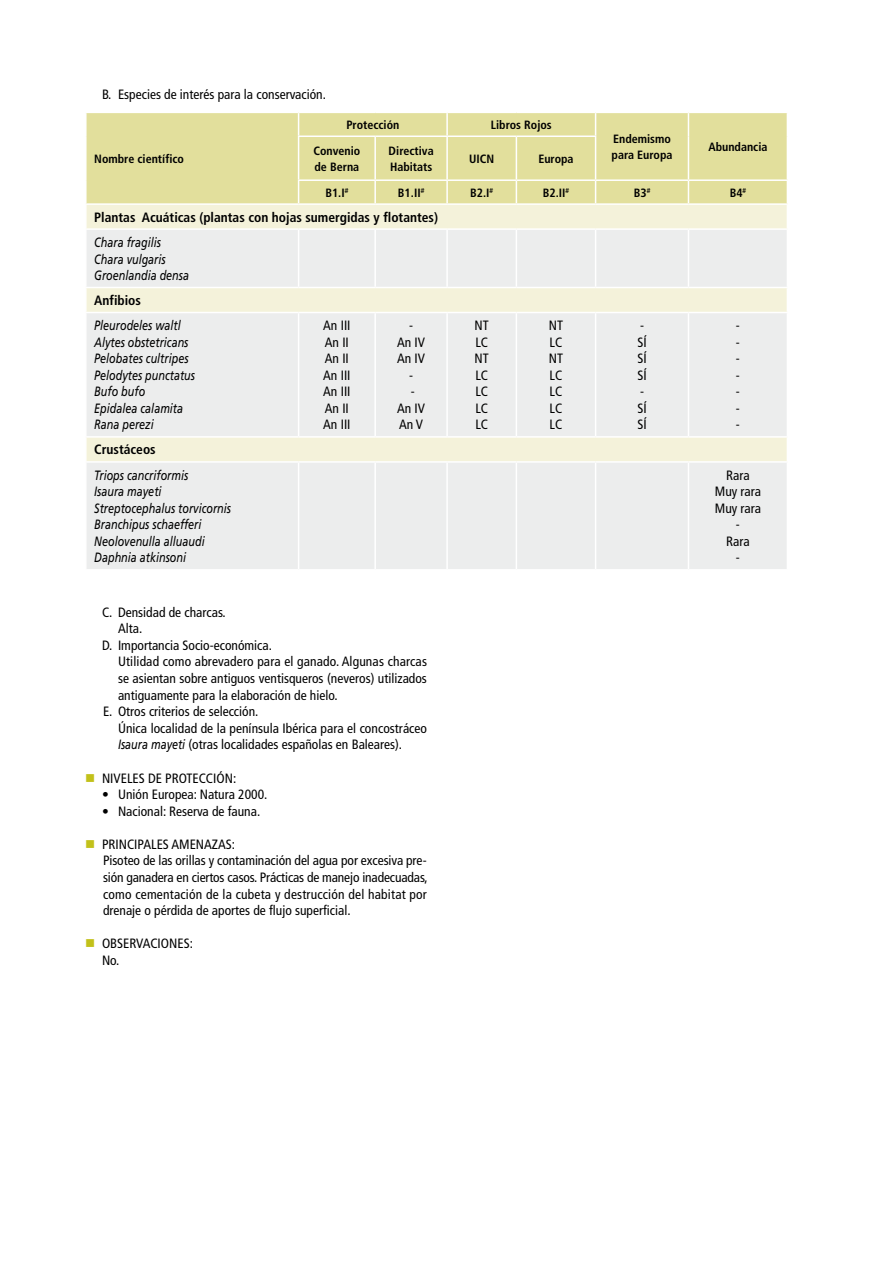
<style>
.page{position:relative;width:893px;height:1263px;background:#fff}
.page>*{position:absolute;margin:0;border:0;box-sizing:border-box;transform-origin:0 0}
.t1{font:condensed 13.5px/16.5px "Frutiger";color:#000}
.t2{font:italic 13.5px/16.5px "Frutiger";color:#000;scale:.8 1}
.t3{font:700 condensed 13.5px "Frutiger";color:#000}
.t4{font:700 condensed 12px/16.5px "Frutiger";color:#000}
.s1{font-style:italic;font-stretch:normal}
.s2{color:#c2c11a}
</style>
<div class="page">
<div style="left:87px;top:113px;width:700px;height:90px;background:#e2df9c"></div>
<div style="left:87px;top:205px;width:700px;height:23px;background:#f4f2da"></div>
<svg style="left:87px;top:230px;width:700px;height:339px;background:#ededea"></svg>
<svg style="left:298px;top:113px;width:1px;height:22px"></svg>
<hr style="left:446px;top:113px;width:2px;height:22px;background:#fff">
<svg style="left:595px;top:113px;width:1px;height:22px"></svg>
<svg style="left:688px;top:113px;width:1px;height:23px"></svg>
<hr style="left:688px;top:136px;width:1px;height:43px;background:#fff">
<hr style="left:298px;top:135px;width:77px;height:2px;background:#fff">
<hr style="left:298px;top:137px;width:1px;height:42px;background:#fff">
<hr style="left:375px;top:135px;width:72px;height:2px;background:#fff">
<hr style="left:374px;top:137px;width:2px;height:42px;background:#fff">
<hr style="left:447px;top:135px;width:69px;height:2px;background:#fff">
<hr style="left:446px;top:137px;width:2px;height:42px;background:#fff">
<hr style="left:516px;top:135px;width:80px;height:2px;background:#fff">
<hr style="left:516px;top:137px;width:1px;height:42px;background:#fff">
<hr style="left:595px;top:137px;width:1px;height:42px;background:#fff">
<hr style="left:298px;top:179px;width:77px;height:2px;background:#fff">
<svg style="left:298px;top:181px;width:1px;height:22px"></svg>
<hr style="left:375px;top:179px;width:72px;height:2px;background:#fff">
<hr style="left:374px;top:181px;width:2px;height:22px;background:#fff">
<hr style="left:447px;top:179px;width:69px;height:2px;background:#fff">
<hr style="left:446px;top:181px;width:2px;height:22px;background:#fff">
<hr style="left:516px;top:179px;width:80px;height:2px;background:#fff">
<svg style="left:516px;top:181px;width:1px;height:22px"></svg>
<hr style="left:596px;top:179px;width:92px;height:2px;background:#fff">
<svg style="left:595px;top:181px;width:1px;height:22px"></svg>
<hr style="left:688px;top:179px;width:100px;height:2px;background:#fff">
<svg style="left:688px;top:181px;width:1px;height:22px"></svg>
<hr style="left:298px;top:230px;width:1px;height:57px;background:#fff">
<hr style="left:374px;top:230px;width:2px;height:57px;background:#fff">
<hr style="left:446px;top:230px;width:2px;height:57px;background:#fff">
<hr style="left:516px;top:230px;width:1px;height:57px;background:#fff">
<hr style="left:595px;top:230px;width:1px;height:57px;background:#fff">
<hr style="left:688px;top:230px;width:1px;height:57px;background:#fff">
<hr style="left:85px;top:287px;width:214px;height:1px;background:#fff">
<hr style="left:299px;top:287px;width:76px;height:1px;background:#fff">
<hr style="left:375px;top:287px;width:72px;height:1px;background:#fff">
<hr style="left:447px;top:287px;width:69px;height:1px;background:#fff">
<hr style="left:516px;top:287px;width:80px;height:1px;background:#fff">
<hr style="left:596px;top:287px;width:92px;height:1px;background:#fff">
<hr style="left:688px;top:287px;width:100px;height:1px;background:#fff">
<hr style="left:85px;top:312px;width:214px;height:1px;background:#fff">
<hr style="left:299px;top:312px;width:76px;height:1px;background:#fff">
<hr style="left:298px;top:313px;width:1px;height:123px;background:#fff">
<hr style="left:375px;top:312px;width:72px;height:1px;background:#fff">
<hr style="left:374px;top:313px;width:2px;height:123px;background:#fff">
<hr style="left:447px;top:312px;width:69px;height:1px;background:#fff">
<hr style="left:446px;top:313px;width:2px;height:123px;background:#fff">
<hr style="left:516px;top:312px;width:80px;height:1px;background:#fff">
<hr style="left:516px;top:313px;width:1px;height:123px;background:#fff">
<hr style="left:596px;top:312px;width:92px;height:1px;background:#fff">
<hr style="left:595px;top:313px;width:1px;height:123px;background:#fff">
<hr style="left:688px;top:312px;width:100px;height:1px;background:#fff">
<hr style="left:688px;top:313px;width:1px;height:123px;background:#fff">
<hr style="left:85px;top:436px;width:214px;height:2px;background:#fff">
<hr style="left:299px;top:436px;width:76px;height:2px;background:#fff">
<hr style="left:375px;top:436px;width:72px;height:2px;background:#fff">
<hr style="left:447px;top:436px;width:69px;height:2px;background:#fff">
<hr style="left:516px;top:436px;width:80px;height:2px;background:#fff">
<hr style="left:596px;top:436px;width:92px;height:2px;background:#fff">
<hr style="left:688px;top:436px;width:100px;height:2px;background:#fff">
<hr style="left:85px;top:461px;width:214px;height:2px;background:#fff">
<hr style="left:299px;top:461px;width:76px;height:2px;background:#fff">
<hr style="left:298px;top:463px;width:1px;height:106px;background:#fff">
<hr style="left:375px;top:461px;width:72px;height:2px;background:#fff">
<hr style="left:374px;top:463px;width:2px;height:106px;background:#fff">
<hr style="left:447px;top:461px;width:69px;height:2px;background:#fff">
<hr style="left:446px;top:463px;width:2px;height:106px;background:#fff">
<hr style="left:516px;top:461px;width:80px;height:2px;background:#fff">
<hr style="left:516px;top:463px;width:1px;height:106px;background:#fff">
<hr style="left:596px;top:461px;width:92px;height:2px;background:#fff">
<hr style="left:595px;top:463px;width:1px;height:106px;background:#fff">
<hr style="left:688px;top:461px;width:100px;height:2px;background:#fff">
<hr style="left:688px;top:463px;width:1px;height:106px;background:#fff">
<p class="t1" style="left:102px;top:87px;width:225px">B. Especies de interés para la conservación.</p>
<p class="t4" style="left:346px;top:116px;width:55px">Protección</p>
<p class="t4" style="left:491px;top:116px;width:63px">Libros Rojos</p>
<p class="t4" style="left:612px;top:130px;width:62px">Endemismo para Europa</p>
<p class="t4" style="left:708px;top:138px;width:61px">Abundancia</p>
<p class="t4" style="left:313px;top:142px;width:48px">Convenio de Berna</p>
<p class="t4" style="left:389px;top:142px;width:47px">Directiva<br>Habitats</p>
<p class="t4" style="left:469px;top:150px;width:27px">UICN</p>
<p class="t4" style="left:538px;top:150px;width:37px">Europa</p>
<p class="t4" style="left:325px;top:184px;width:24px">B1.I<sup>#</sup></p>
<p class="t4" style="left:398px;top:184px;width:28px">B1.II<sup>#</sup></p>
<p class="t4" style="left:470px;top:184px;width:25px">B2.I<sup>#</sup></p>
<p class="t4" style="left:543px;top:184px;width:28px">B2.II<sup>#</sup></p>
<p class="t4" style="left:634px;top:184px;width:18px">B3<sup>#</sup></p>
<p class="t4" style="left:730px;top:184px;width:18px">B4<sup>#</sup></p>
<p class="t3" style="left:94px;top:209px;width:345px">Plantas Acuáticas (plantas con hojas sumergidas y flotantes)</p>
<p class="t2" style="left:94px;top:234px;width:120px">Chara fragilis<br>Chara vulgaris<br>Groenlandia densa</p>
<p class="t3" style="left:94px;top:292px;width:48px">Anfibios</p>
<p class="t2" style="left:94px;top:317px;width:128px">Pleurodeles waltl<br>Alytes obstetricans<br>Pelobates cultripes<br>Pelodytes punctatus<br>Bufo bufo<br>Epidalea calamita<br>Rana perezi</p>
<p class="t1" style="left:323px;top:317px;width:29px">An III<br>An II<br>An II<br>An III<br>An III<br>An II<br>An III</p>
<p class="t1" style="left:397px;top:317px;width:30px;text-align:center">-<br>An IV<br>An IV -<br>-<br>An IV<br>An V</p>
<p class="t1" style="left:475px;top:317px;width:16px;text-align:justify">NT LC NT LC LC LC LC</p>
<p class="t1" style="left:549px;top:317px;width:16px;text-align:justify">NT LC NT LC LC LC LC</p>
<p class="t1" style="left:637px;top:317px;width:11px">-<br>SÍ<br>SÍ<br>SÍ -<br>SÍ<br>SÍ</p>
<p class="t1" style="left:736px;top:317px;width:5px;text-align:justify">- - - - - - -</p>
<p class="t3" style="left:94px;top:442px;width:63px">Crustáceos</p>
<p class="t2" style="left:94px;top:467px;width:173px">Triops cancriformis<br>Isaura mayeti<br>Streptocephalus torvicornis<br>Branchipus schaefferi<br>Neolovenulla alluaudi<br>Daphnia atkinsoni</p>
<p class="t1" style="left:715px;top:467px;width:48px;text-align:center">Rara<br>Muy rara<br>Muy rara -<br>Rara<br>-</p>
<p class="t4" style="left:94px;top:150px;width:91px">Nombre científico</p>
<p class="t1" style="left:102px;top:604px;width:125px">C. Densidad de charcas.</p>
<p class="t1" style="left:118px;top:620px;width:26px">Alta.</p>
<p class="t1" style="left:102px;top:637px;width:171px">D. Importancia Socio-económica.</p>
<p class="t1" style="left:118px;top:654px;width:310px">Utilidad como abrevadero para el ganado. Algunas charcas</p>
<p class="t1" style="left:118px;top:670px;width:310px">se asientan sobre antiguos ventisqueros (neveros) utilizados</p>
<p class="t1" style="left:118px;top:687px;width:221px">antiguamente para la elaboración de hielo.</p>
<p class="t1" style="left:103px;top:703px;width:157px">E. Otros criterios de selección.</p>
<p class="t1" style="left:118px;top:720px;width:311px">Única localidad de la península Ibérica para el concostráceo</p>
<p class="t1" style="left:118px;top:736px;width:286px"><span class="s1">Isaura mayeti</span> (otras localidades españolas en Baleares).</p>
<p class="t1" style="left:85px;top:770px;width:32px"><span class="s2">■</span> Niveles</p>
<p class="t1" style="left:148px;top:770px;width:25px">de protecci</p>
<p class="t1" style="left:216px;top:770px;width:21px">ón:</p>
<p class="t1" style="left:102px;top:786px;width:167px">• Unión Europea: Natura 2000.</p>
<p class="t1" style="left:102px;top:803px;width:160px">• Nacional: Reserva de fauna.</p>
<p class="t1" style="left:85px;top:836px;width:31px"><span class="s2">■</span> Principales</p>
<p class="t1" style="left:171px;top:836px;width:9px">amenazas</p>
<p class="t1" style="left:103px;top:836px;width:326px;text-indent:129px">:<br>Pisoteo de las orillas y contaminación del agua por excesiva pre&shy;sión ganadera en ciertos casos. Prácticas de manejo inadecuadas, como cementación de la cubeta y destrucción del habitat por drenaje o pérdida de aportes de flujo superficial.</p>
<p class="t1" style="left:85px;top:935px;width:33px"><span class="s2">■</span> Observaciones</p>
<p class="t1" style="left:190px;top:935px;width:5px">:</p>
<p class="t1" style="left:102px;top:952px;width:19px">No.</p>
</div>
